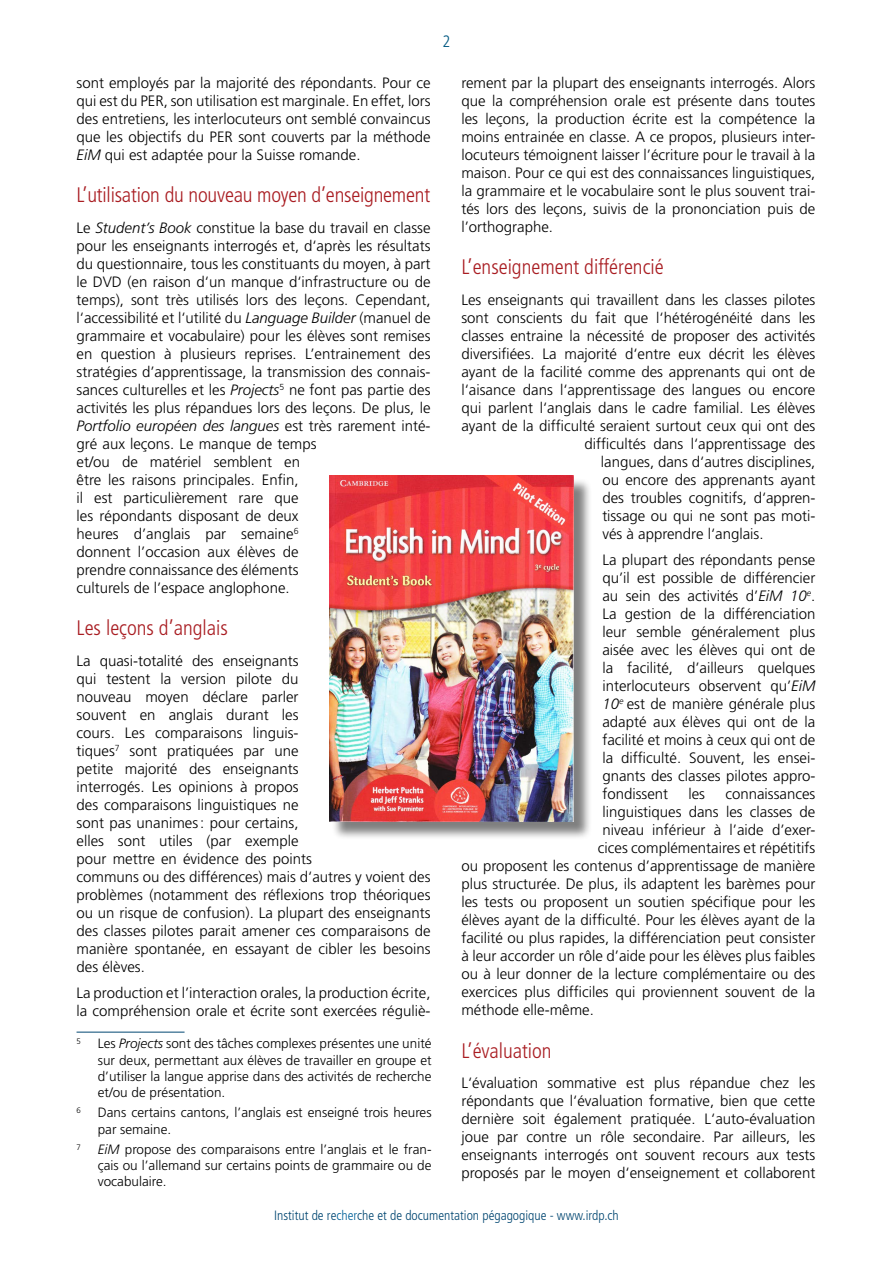
<style>
.page{position:relative;width:893px;height:1263px;background:#fff}
.page>*{position:absolute;margin:0;border:0;box-sizing:border-box;transform-origin:0 0}
.FOCUS_TITRE_NIV_2{font:300 condensed 21px "Frutiger";color:#a91d22}
.t1{font:300 condensed 16.5px "Frutiger";color:#005881}
.FOCUS_TEXTE{font:300 15px/18px "Frutiger";color:#000;text-align:justify}
.IRDP_Note_bas_page_i{font:300 13.5px/16.2px "Frutiger";color:#000;text-align:justify}
.pied_page{font:300 condensed 13.5px "Frutiger";color:#004671}
.IRDP_Note_bas_page_i-2{font:300 7.8px "Frutiger";color:#000}
.s1{font-style:italic}
.s2{color:#006199}
</style>
<div class="page">
<hr style="left:77px;top:1032px;width:108px;height:1px;background:#004671">
<hr style="left:892px;top:1148px;width:1px;height:115px;background:#3d89ad">
<div style="left:331px;top:478px;width:261px;height:362px;background:#000;opacity:.5"></div>
<img style="left:329px;top:476px;width:244px;height:345px">
<p class="t1" style="left:442px;top:32px;width:9px">2</p>
<p class="FOCUS_TEXTE" style="left:77px;top:74px;width:356px">sont employés par la majorité des répondants. Pour ce qui est du PER, son utilisation est marginale. En effet, lors des entretiens, les interlocuteurs ont semblé convaincus que les objectifs du PER sont couverts par la méthode <span class="s1">EiM</span> qui est adaptée pour la Suisse romande.</p>
<p class="FOCUS_TITRE_NIV_2" style="left:77px;top:183px;width:355px">L’utilisation du nouveau moyen d’enseignement</p>
<p class="FOCUS_TEXTE" style="left:77px;top:219px;width:356px;text-align:left">Le <span class="s1">Student’s Book</span> constitue la base du travail en classe pour les enseignants interrogés et, d‘après les résultats du questionnaire, tous les constituants du moyen, à part le DVD (en raison d‘un manque d‘infrastructure ou de temps), sont très utilisés lors des leçons. Cependant, l‘accessibilité et l‘utilité du <span class="s1">Language Builder</span> (manuel de grammaire et vocabulaire) pour les élèves sont remises en question à plusieurs reprises. L’entrainement des stratégies d’apprentissage, la transmission des connais&shy;sances culturelles et les <span class="s1">Projects</span><sup>5</sup> ne font pas partie des activités les plus répandues lors des leçons. De plus, le <span class="s1">Portfolio européen des langues</span> est très rarement inté&shy;gré aux leçons. Le manque de temps<br>et/ou de matériel semblent en<br>être les raisons principales. Enfin,<br>il est particulièrement rare que<br>les répondants disposant de deux<br>heures d’anglais par semaine<sup>6<br></sup>donnent l’occasion aux élèves de<br>prendre connaissance des éléments<br>culturels de l’espace anglophone.</p>
<p class="FOCUS_TITRE_NIV_2" style="left:77px;top:616px;width:153px">Les leçons d’anglais</p>
<p class="FOCUS_TEXTE" style="left:77px;top:652px;width:356px;text-align:left">La quasi-totalité des enseignants<br>qui testent la version pilote du<br>nouveau moyen déclare parler<br>souvent en anglais durant les<br>cours. Les comparaisons linguis-<br>tiques<sup>7</sup> sont pratiquées par une<br>petite majorité des enseignants<br>interrogés. Les opinions à propos<br>des comparaisons linguistiques ne<br>sont pas unanimes: pour certains,<br>elles sont utiles (par exemple<br>pour mettre en évidence des points<br>communs ou des différences) mais d‘autres y voient des problèmes (notamment des réflexions trop théoriques ou un risque de confusion). La plupart des enseignants des classes pilotes parait amener ces comparaisons de manière spontanée, en essayant de cibler les besoins des élèves.</p>
<p class="FOCUS_TEXTE" style="left:77px;top:984px;width:356px">La production et l’interaction orales, la production écrite, la compréhension orale et écrite sont exercées réguliè-</p>
<p class="IRDP_Note_bas_page_i-2" style="left:77px;top:1037px;width:6px">5</p>
<p class="IRDP_Note_bas_page_i" style="left:98px;top:1036px;width:335px">Les <span class="s1">Projects</span> sont des tâches complexes présentes une unité sur deux, permettant aux élèves de travailler en groupe et d’utiliser la langue apprise dans des activités de recherche et/ou de présentation.</p>
<p class="IRDP_Note_bas_page_i-2" style="left:77px;top:1106px;width:6px">6</p>
<p class="IRDP_Note_bas_page_i" style="left:98px;top:1105px;width:335px">Dans certains cantons, l’anglais est enseigné trois heures par semaine.</p>
<p class="IRDP_Note_bas_page_i-2" style="left:77px;top:1142px;width:6px">7</p>
<p class="IRDP_Note_bas_page_i" style="left:98px;top:1141px;width:335px"><span class="s1">EiM</span> propose des comparaisons entre l’anglais et le fran&shy;çais ou l’allemand sur certains points de grammaire ou de vocabulaire.</p>
<p class="FOCUS_TEXTE" style="left:461px;top:74px;width:356px">rement par la plupart des enseignants interrogés. Alors que la compréhension orale est présente dans toutes les leçons, la production écrite est la compétence la moins entrainée en classe. A ce propos, plusieurs inter&shy;locuteurs témoignent laisser l’écriture pour le travail à la maison. Pour ce qui est des connaissances linguistiques, la grammaire et le vocabulaire sont le plus souvent trai&shy;tés lors des leçons, suivis de la prononciation puis de l’orthographe.</p>
<p class="FOCUS_TITRE_NIV_2" style="left:461px;top:255px;width:204px">L’enseignement différencié</p>
<p class="FOCUS_TEXTE" style="left:461px;top:291px;width:356px">Les enseignants qui travaillent dans les classes pilotes</p>
<p class="FOCUS_TEXTE" style="left:461px;top:309px;width:355px">sont conscients du fait que l‘hétérogénéité dans les</p>
<p class="FOCUS_TEXTE" style="left:461px;top:327px;width:356px">classes entraine la nécessité de proposer des activités</p>
<p class="FOCUS_TEXTE" style="left:461px;top:345px;width:355px">diversifiées. La majorité d‘entre eux décrit les élèves</p>
<p class="FOCUS_TEXTE" style="left:461px;top:363px;width:356px">ayant de la facilité comme des apprenants qui ont de</p>
<p class="FOCUS_TEXTE" style="left:461px;top:381px;width:356px">l‘aisance dans l‘apprentissage des langues ou encore</p>
<p class="FOCUS_TEXTE" style="left:461px;top:399px;width:355px">qui parlent l‘anglais dans le cadre familial. Les élèves</p>
<p class="FOCUS_TEXTE" style="left:461px;top:417px;width:356px">ayant de la difficulté seraient surtout ceux qui ont des</p>
<p class="FOCUS_TEXTE" style="left:584px;top:435px;width:232px">difficultés dans l‘apprentissage des</p>
<p class="FOCUS_TEXTE" style="left:601px;top:453px;width:216px">langues, dans d‘autres disciplines,</p>
<p class="FOCUS_TEXTE" style="left:602px;top:471px;width:215px">ou encore des apprenants ayant</p>
<p class="FOCUS_TEXTE" style="left:602px;top:489px;width:214px">des troubles cognitifs, d‘appren-</p>
<p class="FOCUS_TEXTE" style="left:602px;top:507px;width:214px">tissage ou qui ne sont pas moti-</p>
<p class="FOCUS_TEXTE" style="left:602px;top:525px;width:163px">vés à apprendre l‘anglais.</p>
<p class="FOCUS_TEXTE" style="left:602px;top:551px;width:215px">La plupart des répondants pense qu’il est possible de différencier au sein des activités d’<span class="s1">EiM 10</span><sup>e</sup>.<br>La gestion de la différenciation leur semble généralement plus aisée avec les élèves qui ont de la facilité, d’ailleurs quelques interlocuteurs observent qu’<span class="s1">EiM 10</span><sup>e</sup> est de manière générale plus adapté aux élèves qui ont de la facilité et moins à ceux qui ont de la difficulté. Souvent, les ensei&shy;gnants des classes pilotes appro&shy;fondissent</p>
<p class="FOCUS_TEXTE" style="left:688px;top:785px;width:18px">les</p>
<p class="FOCUS_TEXTE" style="left:725px;top:785px;width:92px">connaissances</p>
<p class="FOCUS_TEXTE" style="left:602px;top:803px;width:214px">linguistiques dans les classes de</p>
<p class="FOCUS_TEXTE" style="left:602px;top:821px;width:214px">niveau inférieur à l’aide d’exer-</p>
<p class="FOCUS_TEXTE" style="left:598px;top:839px;width:219px">cices complémentaires et répétitifs</p>
<p class="FOCUS_TEXTE" style="left:461px;top:857px;width:355px">ou proposent les contenus d’apprentissage de manière</p>
<p class="FOCUS_TEXTE" style="left:461px;top:875px;width:356px">plus structurée. De plus, ils adaptent les barèmes pour</p>
<p class="FOCUS_TEXTE" style="left:461px;top:893px;width:356px">les tests ou proposent un soutien spécifique pour les</p>
<p class="FOCUS_TEXTE" style="left:461px;top:911px;width:355px">élèves ayant de la difficulté. Pour les élèves ayant de la</p>
<p class="FOCUS_TEXTE" style="left:461px;top:929px;width:355px">facilité ou plus rapides, la différenciation peut consister</p>
<p class="FOCUS_TEXTE" style="left:461px;top:947px;width:355px">à leur accorder un rôle d’aide pour les élèves plus faibles</p>
<p class="FOCUS_TEXTE" style="left:461px;top:965px;width:356px">ou à leur donner de la lecture complémentaire ou des</p>
<p class="FOCUS_TEXTE" style="left:461px;top:983px;width:356px">exercices plus difficiles qui proviennent souvent de la</p>
<p class="FOCUS_TEXTE" style="left:461px;top:1001px;width:134px">méthode elle-même.</p>
<p class="FOCUS_TITRE_NIV_2" style="left:461px;top:1038px;width:92px">L’évaluation</p>
<p class="FOCUS_TEXTE" style="left:461px;top:1074px;width:356px">L‘évaluation sommative est plus répandue chez les répondants que l‘évaluation formative, bien que cette dernière soit également pratiquée. L‘auto-évaluation joue par contre un rôle secondaire. Par ailleurs, les enseignants interrogés ont souvent recours aux tests proposés par le moyen d‘enseignement et collaborent</p>
<p class="pied_page" style="left:274px;top:1207px;width:346px">Institut de re<span class="s2">cher</span>che et de documentation pégagogique - www.irdp.ch</p>
</div>
